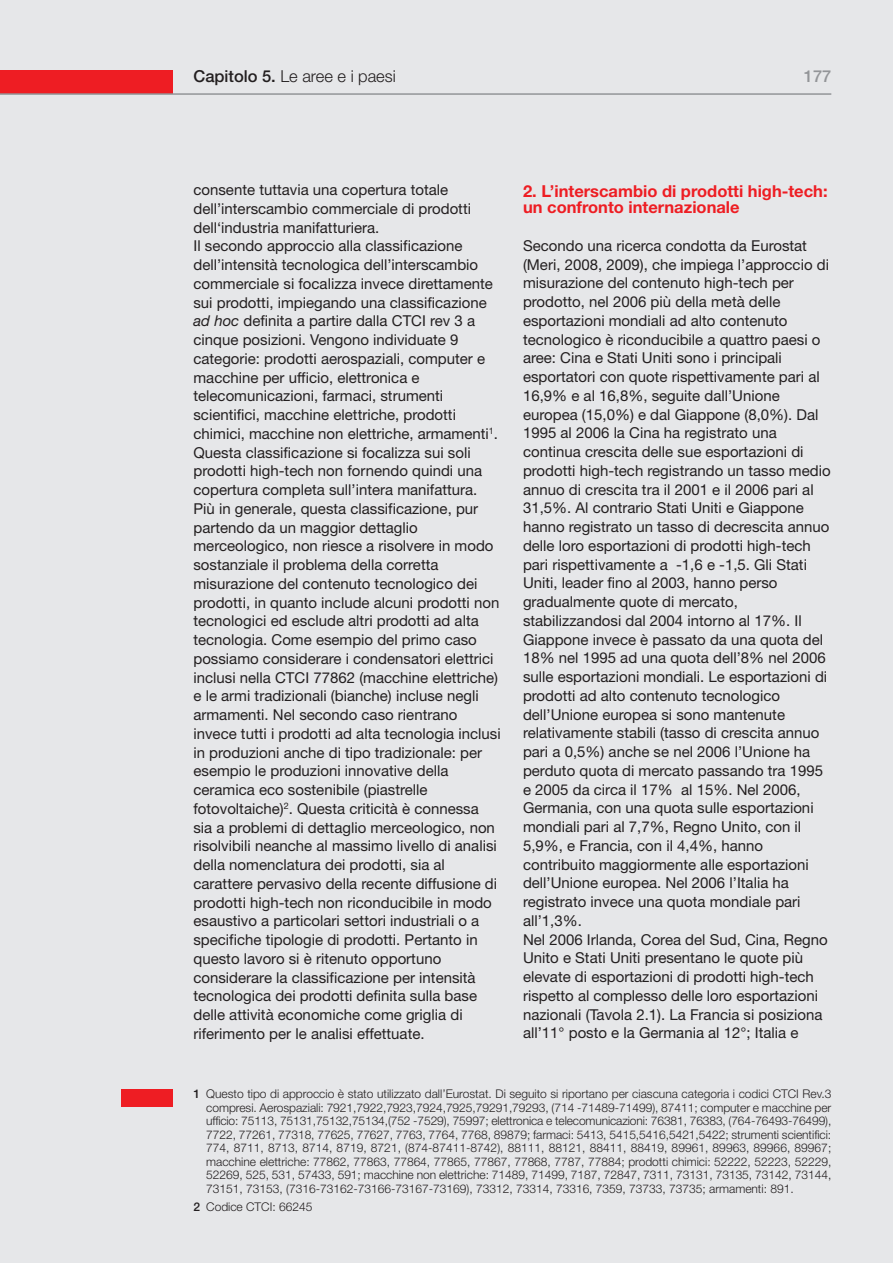
<style>
.page{position:relative;width:893px;height:1263px;background:#e6e7e9}
.page>*{position:absolute;margin:0;border:0;box-sizing:border-box;transform-origin:0 0}
.t1{font:700 16.5px/16.5px "Helvetica Neue";color:#ee1d23}
.t2{font:300 16.5px "Helvetica Neue";color:#231f20}
.t3{font:500 16.5px "Helvetica Neue";color:#939598}
.t4{font:15px/18.8px "Helvetica Neue";color:#231f20}
.t5{font:300 12px/13.5px "Helvetica Neue";color:#231f20;text-align:justify}
.s1{font-weight:500}
.s2{font-style:italic}
</style>
<div class="page">
<div style="left:0;top:70px;width:172px;height:24px;background:#ee1d23"></div>
<hr style="left:0;top:93px;width:831px;height:2px;background:#939598">
<hr style="left:0;top:0;width:1px;height:1263px;background:#e6e7e9">
<div style="left:122px;top:1090px;width:51px;height:17px;background:#ee1d23"></div>
<p class="t2" style="left:193px;top:70px;width:204px"><span class="s1">Capitolo 5.</span> Le aree e i paesi</p>
<p class="t3" style="left:804px;top:70px;width:29px">177</p>
<p class="t4" style="left:193px;top:182px;width:309px">consente tuttavia una copertura totale dell’interscambio commerciale di prodotti dell‘industria manifatturiera.<br>Il secondo approccio alla classificazione dell’intensità tecnologica dell’interscambio commerciale si focalizza invece direttamente sui prodotti, impiegando una classificazione <span class="s2">ad hoc</span> definita a partire dalla CTCI rev 3 a cinque posizioni. Vengono individuate 9 categorie: prodotti aerospaziali, computer e macchine per ufficio, elettronica e telecomunicazioni, farmaci, strumenti scientifici, macchine elettriche, prodotti chimici, macchine non elettriche, armamenti<sup>1</sup>.<br>Questa classificazione si focalizza sui soli prodotti high-tech non fornendo quindi una copertura completa sull’intera manifattura.<br>Più in generale, questa classificazione, pur partendo da un maggior dettaglio merceologico, non riesce a risolvere in modo sostanziale il problema della corretta misurazione del contenuto tecnologico dei prodotti, in quanto include alcuni prodotti non tecnologici ed esclude altri prodotti ad alta tecnologia. Come esempio del primo caso possiamo considerare i condensatori elettrici inclusi nella CTCI 77862 (macchine elettriche) e le armi tradizionali (bianche) incluse negli armamenti. Nel secondo caso rientrano invece tutti i prodotti ad alta tecnologia inclusi in produzioni anche di tipo tradizionale: per esempio le produzioni innovative della ceramica eco sostenibile (piastrelle fotovoltaiche)<sup>2</sup>. Questa criticità è connessa sia a problemi di dettaglio merceologico, non risolvibili neanche al massimo livello di analisi della nomenclatura dei prodotti, sia al carattere pervasivo della recente diffusione di prodotti high-tech non riconducibile in modo esaustivo a particolari settori industriali o a specifiche tipologie di prodotti. Pertanto in questo lavoro si è ritenuto opportuno considerare la classificazione per intensità tecnologica dei prodotti definita sulla base delle attività economiche come griglia di riferimento per le analisi effettuate.</p>
<p class="t1" style="left:523px;top:184px;width:306px">2. L’interscambio di prodotti high-tech: un confronto internazionale</p>
<p class="t4" style="left:523px;top:238px;width:309px">Secondo una ricerca condotta da Eurostat (Meri, 2008, 2009), che impiega l’approccio di misurazione del contenuto high-tech per prodotto, nel 2006 più della metà delle esportazioni mondiali ad alto contenuto tecnologico è riconducibile a quattro paesi o aree: Cina e Stati Uniti sono i principali esportatori con quote rispettivamente pari al 16,9% e al 16,8%, seguite dall’Unione europea (15,0%) e dal Giappone (8,0%). Dal 1995 al 2006 la Cina ha registrato una continua crescita delle sue esportazioni di prodotti high-tech registrando un tasso medio annuo di crescita tra il 2001 e il 2006 pari al 31,5%. Al contrario Stati Uniti e Giappone hanno registrato un tasso di decrescita annuo delle loro esportazioni di prodotti high-tech pari rispettivamente a -1,6 e -1,5. Gli Stati Uniti, leader fino al 2003, hanno perso gradualmente quote di mercato, stabilizzandosi dal 2004 intorno al 17%. Il Giappone invece è passato da una quota del 18% nel 1995 ad una quota dell’8% nel 2006 sulle esportazioni mondiali. Le esportazioni di prodotti ad alto contenuto tecnologico dell’Unione europea si sono mantenute relativamente stabili (tasso di crescita annuo pari a 0,5%) anche se nel 2006 l’Unione ha perduto quota di mercato passando tra 1995 e 2005 da circa il 17% al 15%. Nel 2006, Germania, con una quota sulle esportazioni mondiali pari al 7,7%, Regno Unito, con il 5,9%, e Francia, con il 4,4%, hanno contribuito maggiormente alle esportazioni dell’Unione europea. Nel 2006 l’Italia ha registrato invece una quota mondiale pari all’1,3%.<br>Nel 2006 Irlanda, Corea del Sud, Cina, Regno Unito e Stati Uniti presentano le quote più elevate di esportazioni di prodotti high-tech rispetto al complesso delle loro esportazioni nazionali (Tavola 2.1). La Francia si posiziona all’11° posto e la Germania al 12°; Italia e</p>
<p class="t5" style="left:206px;top:1088px;width:627px;text-indent:-13px"><span class="s1">1</span> Questo tipo di approccio è stato utilizzato dall’Eurostat. Di seguito si riportano per ciascuna categoria i codici CTCI Rev.3 compresi. Aerospaziali: 7921,7922,7923,7924,7925,79291,79293, (714 -71489-71499), 87411; computer e macchine per ufficio: 75113, 75131,75132,75134,(752 -7529), 75997; elettronica e telecomunicazioni: 76381, 76383, (764-76493-76499), 7722, 77261, 77318, 77625, 77627, 7763, 7764, 7768, 89879; farmaci: 5413, 5415,5416,5421,5422; strumenti scientifici:<br>774, 8711, 8713, 8714, 8719, 8721, (874-87411-8742), 88111, 88121, 88411, 88419, 89961, 89963, 89966, 89967; macchine elettriche: 77862, 77863, 77864, 77865, 77867, 77868, 7787, 77884; prodotti chimici: 52222, 52223, 52229, 52269, 525, 531, 57433, 591; macchine non elettriche: 71489, 71499, 7187, 72847, 7311, 73131, 73135, 73142, 73144, 73151, 73153, (7316-73162-73166-73167-73169), 73312, 73314, 73316, 7359, 73733, 73735; armamenti: 891.</p>
<p class="t5" style="left:193px;top:1200px;width:120px"><span class="s1">2</span> Codice CTCI: 66245</p>
</div>
